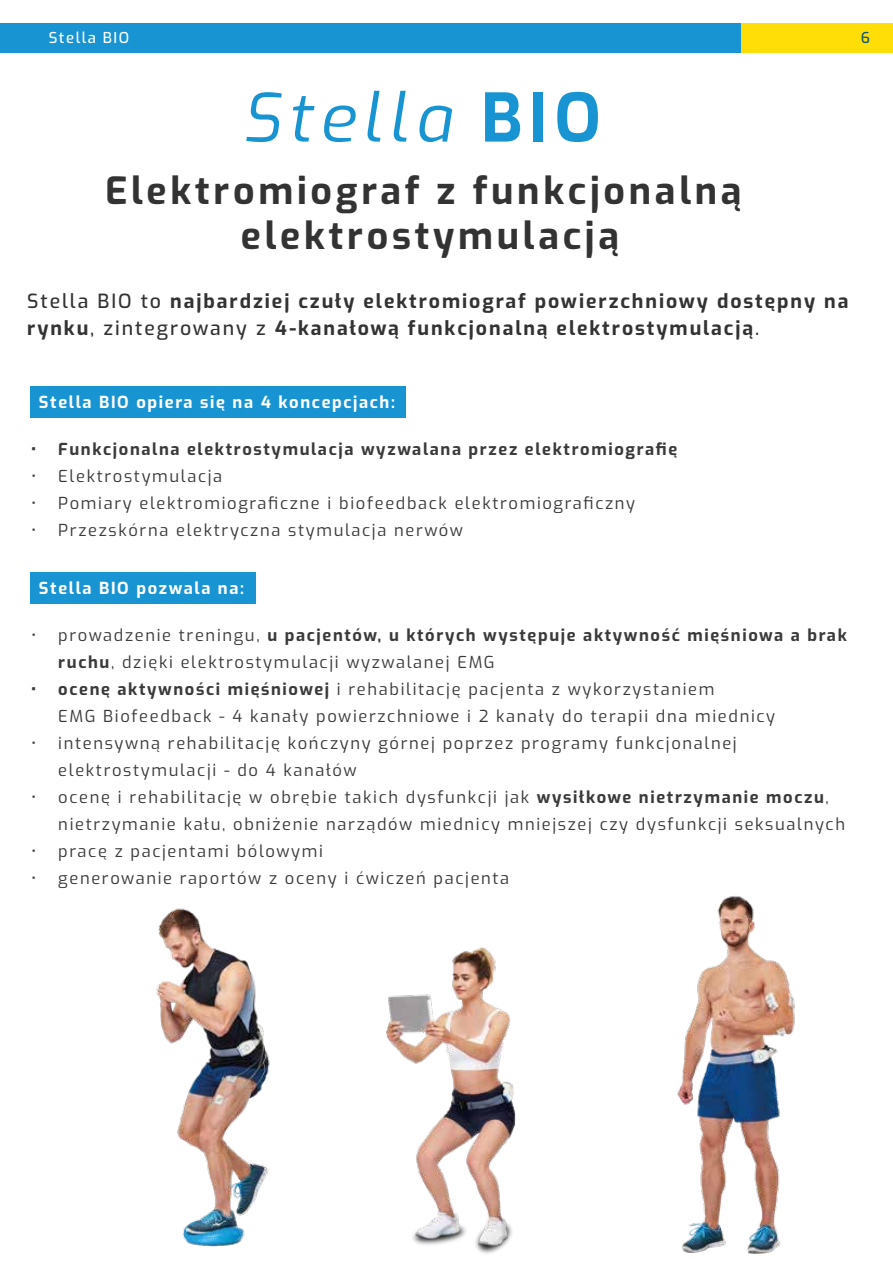
<style>
.page{position:relative;width:893px;height:1263px;background:#fff}
.page>*{position:absolute;margin:0;border:0;box-sizing:border-box;transform-origin:0 0}
.t1{font:italic 66.6px "Exo";letter-spacing:.1em;color:#1994d2}
.t2{font:700 37.5px/45px "Exo";letter-spacing:.1em;color:#333;text-align:center}
.t3{font:700 19.5px/27px "Exo";letter-spacing:.1em;color:#333}
.t4{font:16.5px/27px "Exo";letter-spacing:.1em;color:#3a3a3a}
.t5{font:700 16.5px "Exo";letter-spacing:.1em;color:#3a3a3a}
.t6{font:700 16.5px "Exo";letter-spacing:.1em;color:#fff}
.t7{font:500 15px "Exo";letter-spacing:.1em;color:#fff}
.t8{font:500 15px "Exo";color:#105976}
.s1{font-weight:700;font-style:normal}
.s2{font-weight:500}
.s3{font-weight:700}
</style>
<div class="page">
<div style="left:741px;top:24px;width:152px;height:29px;background:#ffdd06"></div>
<div style="left:0;top:24px;width:741px;height:29px;background:#1994d2"></div>
<div style="left:30px;top:386px;width:376px;height:31px;background:#1994d2"></div>
<div style="left:30px;top:572px;width:226px;height:31px;background:#1994d2"></div>
<img style="left:156px;top:908px;width:114px;height:339px">
<img style="left:677px;top:896px;width:118px;height:358px">
<img style="left:386px;top:947px;width:130px;height:307px">
<p class="t7" style="left:49px;top:27px;width:82px">Stella BIO</p>
<p class="t8" style="left:861px;top:27px;width:11px">6</p>
<h1 class="t1" style="left:241px;top:68px;width:361px">Stella <span class="s1">BIO</span></h1>
<h2 class="t2" style="left:105px;top:166px;width:638px">Elektromiograf z funkcjonalną elektrostymulacją</h2>
<p class="t3" style="left:27px;top:287px;width:823px"><span class="s2">Stella BIO to</span> najbardziej czuły elektromiograf powierzchniowy dostępny na rynku<span class="s2">, zintegrowany z</span> 4-kanałową funkcjonalną elektrostymulacją<span class="s2">.</span></p>
<p class="t6" style="left:39px;top:390px;width:358px">Stella BIO opiera się na 4 koncepcjach:</p>
<p class="t5" style="left:31px;top:437px;width:647px">• Funkcjonalna elektrostymulacja wyzwalana przez elektromiografię</p>
<p class="t4" style="left:31px;top:461px;width:192px">• Elektrostymulacja</p>
<p class="t4" style="left:31px;top:488px;width:605px">• Pomiary elektromiograficzne i biofeedback elektromiograficzny</p>
<p class="t4" style="left:31px;top:515px;width:433px">• Przezskórna elektryczna stymulacja nerwów</p>
<p class="t6" style="left:39px;top:576px;width:207px">Stella BIO pozwala na:</p>
<p class="t4" style="left:58px;top:620px;width:790px;text-indent:-27px">• prowadzenie treningu, <span class="s3">u pacjentów, u których występuje aktywność mięśniowa a brak ruchu</span>, dzięki elektrostymulacji wyzwalanej EMG</p>
<p class="t4" style="left:58px;top:674px;width:718px;text-indent:-27px"><span class="s3">• ocenę aktywności mięśniowej</span> i rehabilitację pacjenta z wykorzystaniem<br>EMG Biofeedback - 4 kanały powierzchniowe i 2 kanały do terapii dna miednicy</p>
<p class="t4" style="left:58px;top:728px;width:680px;text-indent:-27px">• intensywną rehabilitację kończyny górnej poprzez programy funkcjonalnej elektrostymulacji - do 4 kanałów</p>
<p class="t4" style="left:58px;top:782px;width:788px;text-indent:-27px">• ocenę i rehabilitację w obrębie takich dysfunkcji jak <span class="s3">wysiłkowe nietrzymanie moczu</span>, nietrzymanie kału, obniżenie narządów miednicy mniejszej czy dysfunkcji seksualnych</p>
<p class="t4" style="left:31px;top:836px;width:293px">• pracę z pacjentami bólowymi</p>
<p class="t4" style="left:31px;top:863px;width:479px">• generowanie raportów z oceny i ćwiczeń pacjenta</p>
</div>
